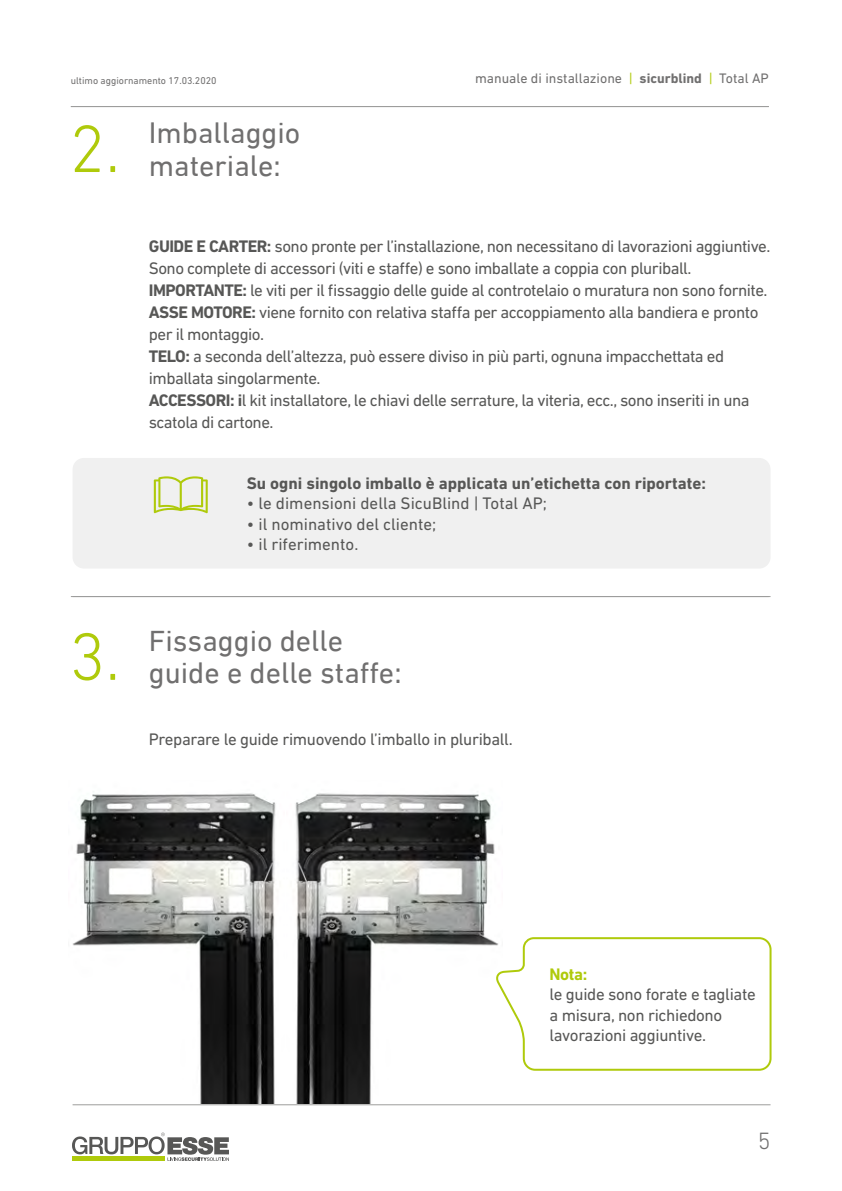
<style>
.page{position:relative;width:842px;height:1191px;background:#fff}
.page>*{position:absolute;margin:0;border:0;box-sizing:border-box;transform-origin:0 0}
.t1{font:300 68px "DIN Next LT Arabic";color:#afca0b}
.t2{font:30px "DIN Next LT Arabic";color:#706f6f}
.t3{font:300 24px "DIN Next LT Pro";color:#706f6f}
.t4{font:17px/22px "DIN Next LT Pro";letter-spacing:-.03em;color:#575756}
.t5{font:17px "DIN Next LT Pro";color:#575756}
.t6{font:700 17px "DIN Next LT Pro";color:#575756}
.t7{font:700 17px "DIN Next LT Pro";color:#afca0b}
.t8{font:14px "DIN Next LT Pro";color:#706f6f}
.t9{font:10px "DIN Next LT Pro";color:#706f6f}
.s1{color:#afca0b}
.s2{font-weight:700}
</style>
<div class="page">
<svg style="left:72px;top:1132px;width:157px;height:29px"></svg>
<hr style="left:73px;top:1104px;width:697px;height:1px;background:#9d9d9c">
<hr style="left:71px;top:106px;width:698px;height:1px;background:#9d9d9c">
<img style="left:72px;top:793px;width:204px;height:310px">
<img style="left:295px;top:793px;width:200px;height:310px">
<svg style="left:495px;top:937px;width:277px;height:134px"></svg>
<div style="left:73px;top:458px;width:697px;height:110px;background:#f0f0f0;border-radius:11px"></div>
<svg style="left:154px;top:476px;width:54px;height:37px"></svg>
<hr style="left:73px;top:596px;width:697px;height:1px;background:#9d9d9c">
<hr style="left:71px;top:596px;width:698px;height:1px;background:#9d9d9c">
<p class="t9" style="left:71px;top:75px;width:147px">ultimo aggiornamento 17.03.2020</p>
<p class="t8" style="left:475px;top:70px;width:295px">manuale di installazione <span class="s1">|</span> <span class="s2">sicurblind</span> <span class="s1">|</span> Total AP</p>
<h2 class="t2" style="left:149px;top:116px;width:153px">Imballaggio</h2>
<h1 class="t1" style="left:69px;top:109px;width:53px">2.</h1>
<h2 class="t2" style="left:149px;top:148px;width:134px">materiale:</h2>
<p class="t4" style="left:149px;top:234px;width:623px"><span class="s2">GUIDE E CARTER:</span> sono pronte per l’installazione, non necessitano di lavorazioni aggiuntive.<br>Sono complete di accessori (viti e staffe) e sono imballate a coppia con pluriball.<br><span class="s2">IMPORTANTE:</span> le viti per il fissaggio delle guide al controtelaio o muratura non sono fornite.<br><span class="s2">ASSE MOTORE:</span> viene fornito con relativa staffa per accoppiamento alla bandiera e pronto per il montaggio.<br><span class="s2">TELO:</span> a seconda dell’altezza, può essere diviso in più parti, ognuna impacchettata ed imballata singolarmente.<br><span class="s2">ACCESSORI: i</span>l kit installatore, le chiavi delle serrature, la viteria, ecc., sono inseriti in una scatola di cartone.</p>
<h1 class="t1" style="left:69px;top:616px;width:53px">3.</h1>
<p class="t6" style="left:247px;top:473px;width:461px">Su ogni singolo imballo è applicata un’etichetta con riportate:</p>
<p class="t5" style="left:247px;top:493px;width:301px">• le dimensioni della SicuBlind | Total AP;</p>
<p class="t5" style="left:247px;top:514px;width:191px">• il nominativo del cliente;</p>
<p class="t5" style="left:247px;top:534px;width:113px">• il riferimento.</p>
<h2 class="t2" style="left:149px;top:623px;width:196px">Fissaggio delle</h2>
<h2 class="t2" style="left:149px;top:655px;width:254px">guide e delle staffe:</h2>
<p class="t4" style="left:149px;top:728px;width:365px">Preparare le guide rimuovendo l’imballo in pluriball.</p>
<p class="t7" style="left:549px;top:964px;width:39px">Nota:</p>
<p class="t4" style="left:549px;top:984px;width:208px;line-height:20.4px">le guide sono forate e tagliate a misura, non richiedono lavorazioni aggiuntive.</p>
<h3 class="t3" style="left:758px;top:1127px;width:14px">5</h3>
</div>
